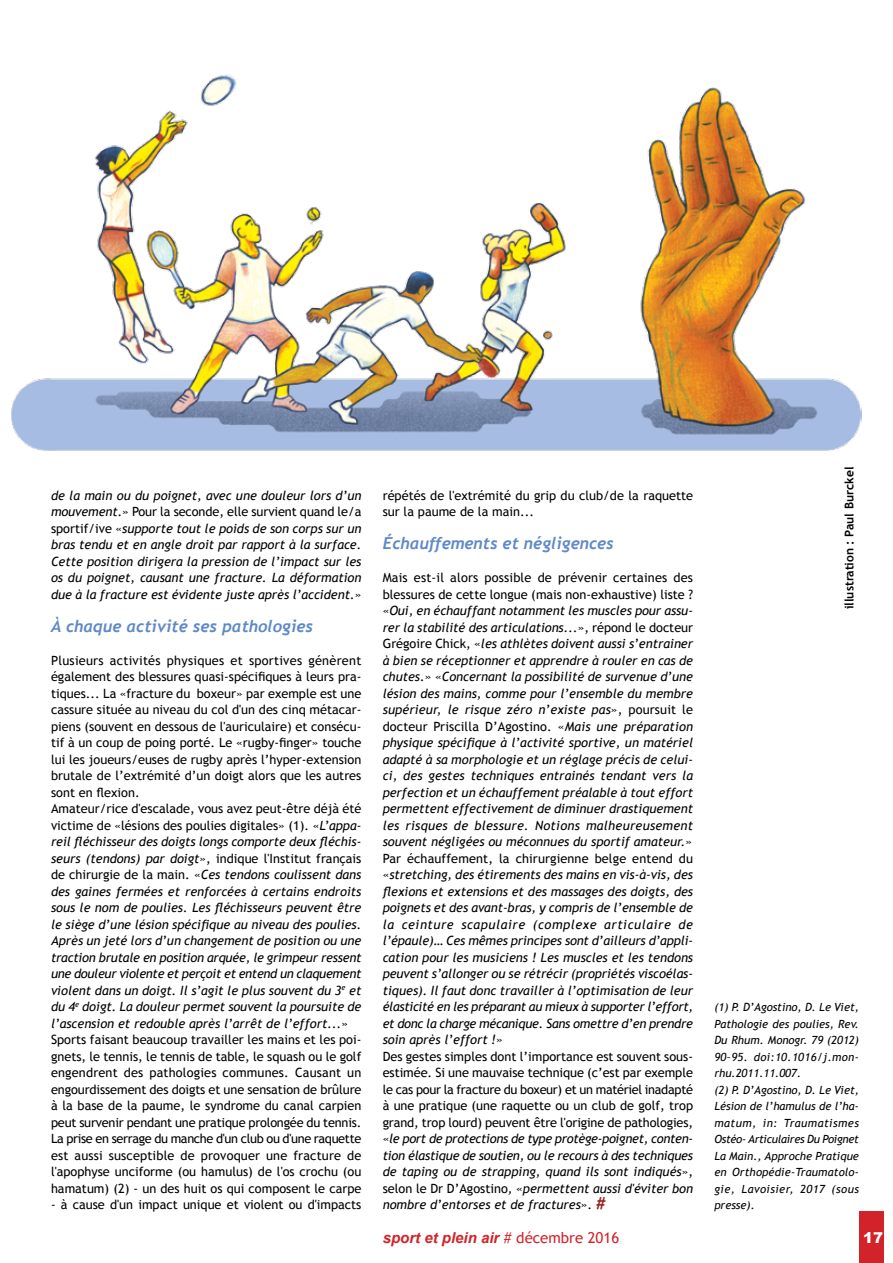
<style>
.page{position:relative;width:893px;height:1263px;background:#fff}
.page>*{position:absolute;margin:0;border:0;box-sizing:border-box;transform-origin:0 0}
.t1{font:italic 700 16.5px "Trebuchet";color:#5f89c7}
.t2{font:italic 700 15px "Arial";color:#d2232a}
.t3{font:900 15px "Arial";color:#fff}
.t4{font:italic 12.75px/16.5px "Trebuchet MS";color:#000;text-align:justify}
.t5{font:12.75px/16.5px "Trebuchet MS";color:#000}
.t6{font:700 12px "Trebuchet MS";color:#000}
.t7{font:italic 11.25px/16.5px "Trebuchet MS";color:#000}
.s1{font-style:normal}
.s2{font-style:italic}
.s3{font-weight:700;font-style:normal;font-size:16.5px;color:#95221f}
.s4{font-family:"Trebuchet MS";font-weight:400;font-style:normal}
</style>
<div class="page">
<div style="left:859px;top:1212px;width:24px;height:51px;background:#d2232a"></div>
<img style="left:11px;top:74px;width:850px;height:377px">
<p class="t4" style="left:51px;top:487px;width:312px">de la main ou du poignet, avec une douleur lors d’un mouvement.<span class="s1">» Pour la seconde, elle survient quand le/a sportif/ive «</span>supporte tout le poids de son corps sur un bras tendu et en angle droit par rapport à la surface.<br>Cette position dirigera la pression de l’impact sur les os du poignet, causant une fracture. La déformation due à la fracture est évidente juste après l’accident.<span class="s1">»</span></p>
<p class="t1" style="left:51px;top:616px;width:264px">À chaque activité ses pathologies</p>
<p class="t5" style="left:51px;top:652px;width:312px">Plusieurs activités physiques et sportives génèrent également des blessures quasi-spécifiques à leurs pra&shy;tiques... La «fracture du boxeur» par exemple est une cassure située au niveau du col d'un des cinq métacar&shy;piens (souvent en dessous de l'auriculaire) et consécu&shy;tif à un coup de poing porté. Le «rugby-finger» touche lui les joueurs/euses de rugby après l’hyper-extension brutale de l’extrémité d’un doigt alors que les autres sont en flexion.<br>Amateur/rice d'escalade, vous avez peut-être déjà été victime de «lésions des poulies digitales» (1). «<span class="s2">L’appa&shy;reil fléchisseur des doigts longs comporte deux fléchis&shy;seurs (tendons) par doigt</span>», indique l'Institut français de chirurgie de la main. «<span class="s2">Ces tendons coulissent dans des gaines fermées et renforcées à certains endroits sous le nom de poulies. Les fléchisseurs peuvent être le siège d’une lésion spécifique au niveau des poulies.<br>Après un jeté lors d’un changement de position ou une traction brutale en position arquée, le grimpeur ressent une douleur violente et perçoit et entend un claquement violent dans un doigt. Il s’agit le plus souvent du 3</span><sup>e</sup> <span class="s2">et du 4</span><sup>e</sup> <span class="s2">doigt. La douleur permet souvent la poursuite de l’ascension et redouble après l’arrêt de l’effort...</span>» Sports faisant beaucoup travailler les mains et les poi&shy;gnets, le tennis, le tennis de table, le squash ou le golf engendrent des pathologies communes. Causant un engourdissement des doigts et une sensation de brûlure à la base de la paume, le syndrome du canal carpien peut survenir pendant une pratique prolongée du tennis.<br>La prise en serrage du manche d'un club ou d'une raquette est aussi susceptible de provoquer une fracture de l'apophyse unciforme (ou hamulus) de l'os crochu (ou hamatum) (2) - un des huit os qui composent le carpe</p>
<p class="t5" style="left:51px;top:1196px;width:312px">- à cause d'un impact unique et violent ou d'impacts</p>
<p class="t5" style="left:383px;top:487px;width:312px">répétés de l'extrémité du grip du club/de la raquette sur la paume de la main...</p>
<p class="t1" style="left:383px;top:533px;width:233px">Échauffements et négligences</p>
<p class="t4" style="left:383px;top:569px;width:312px;text-align:left"><span class="s1">Mais est-il alors possible de prévenir certaines des blessures de cette longue (mais non-exhaustive) liste ? «</span>Oui, en échauffant notamment les muscles pour assu&shy;rer la stabilité des articulations...<span class="s1">», répond le docteur Grégoire Chick, «</span>les athlètes doivent aussi s’entrainer à bien se réceptionner et apprendre à rouler en cas de chutes.<span class="s1">» «</span>Concernant la possibilité de survenue d’une lésion des mains, comme pour l’ensemble du membre supérieur, le risque zéro n’existe pas<span class="s1">», poursuit le docteur Priscilla D’Agostino. «</span>Mais une préparation physique spécifique à l’activité sportive, un matériel adapté à sa morphologie et un réglage précis de celui&shy;ci, des gestes techniques entrainés tendant vers la perfection et un échauffement préalable à tout effort permettent effectivement de diminuer drastiquement les risques de blessure. Notions malheureusement souvent négligées ou méconnues du sportif amateur.<span class="s1">» Par échauffement, la chirurgienne belge entend du «</span>stretching, des étirements des mains en vis-à-vis, des flexions et extensions et des massages des doigts, des poignets et des avant-bras, y compris de l’ensemble de la ceinture scapulaire (complexe articulaire de l’épaule)… Ces mêmes principes sont d’ailleurs d’appli&shy;cation pour les musiciens ! Les muscles et les tendons peuvent s’allonger ou se rétrécir (propriétés viscoélas&shy;tiques). Il faut donc travailler à l’optimisation de leur élasticité en les préparant au mieux à supporter l’effort, et donc la charge mécanique. Sans omettre d’en prendre soin après l’effort !<span class="s1">»<br>Des gestes simples dont l’importance est souvent sous&shy;estimée. Si une mauvaise technique (c’est par exemple le cas pour la fracture du boxeur) et un matériel inadapté à une pratique (une raquette ou un club de golf, trop grand, trop lourd) peuvent être l'origine de pathologies, «</span>le port de protections de type protège-poignet, conten&shy;tion élastique de soutien, ou le recours à des techniques de taping ou de strapping, quand ils sont indiqués<span class="s1">», selon le Dr D’Agostino</span>, <span class="s1">«</span>permettent aussi d'éviter bon nombre d’entorses et de fractures<span class="s1">».</span> <span class="s3">#</span></p>
<p class="t6" style="left:842px;top:609px;width:144px;rotate:-90deg">illustration : Paul Burckel</p>
<p class="t7" style="left:714px;top:999px;width:146px">(1) P. D’Agostino, D. Le Viet,<br>Pathologie des poulies, Rev.<br>Du Rhum. Monogr. 79 (2012)<br>90–95. doi:10.1016/j.mon&shy;rhu.2011.11.007.<br>(2) P. D’Agostino, D. Le Viet,<br>Lésion de l’hamulus de l’ha&shy;matum, in: Traumatismes<br>Ostéo- Articulaires Du Poignet<br>La Main., Approche Pratique en Orthopédie-Traumatolo&shy;gie, Lavoisier, 2017 (sous presse).</p>
<p class="t2" style="left:383px;top:1229px;width:238px">sport et plein air <span class="s4"># décembre 2016</span></p>
<p class="t3" style="left:863px;top:1229px;width:22px">17</p>
</div>
